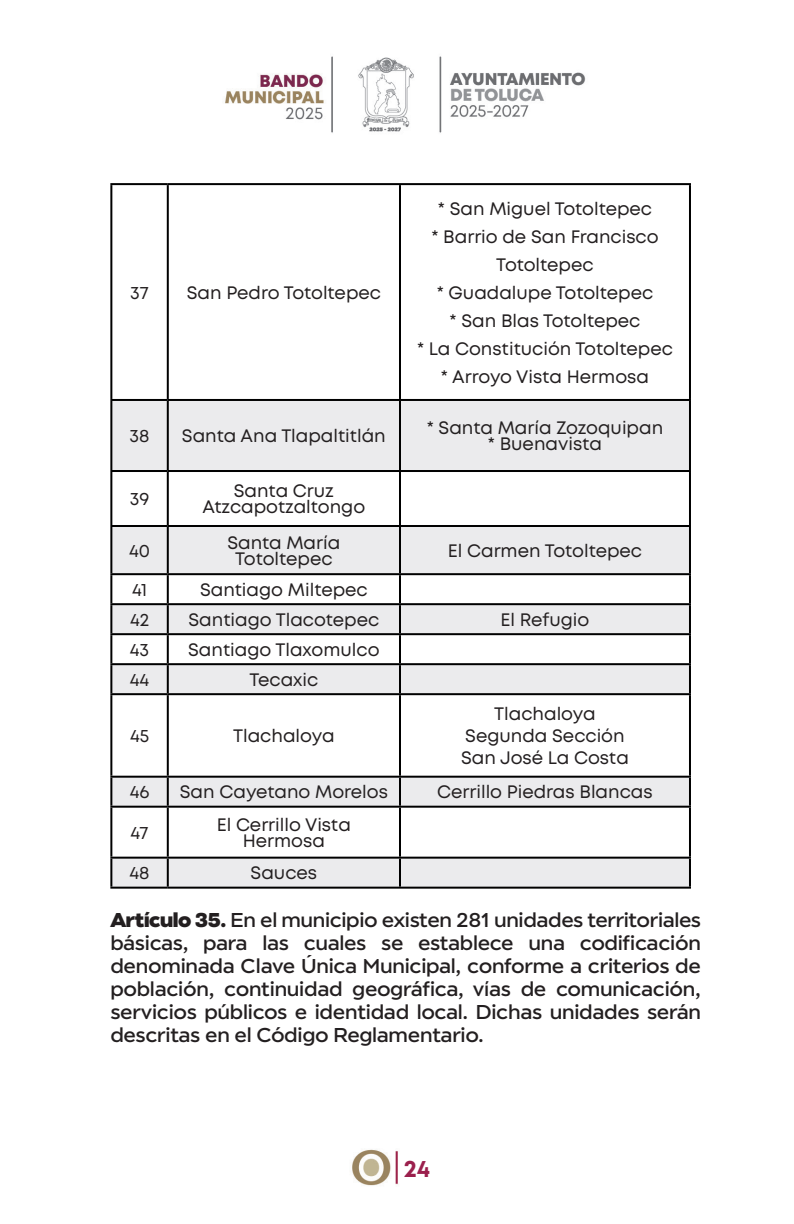
<style>
.page{position:relative;width:794px;height:1224px;background:#fff}
.page>*{position:absolute;margin:0;border:0;box-sizing:border-box;transform-origin:0 0}
.t1{font:700 24px "Mont";color:#9b204d}
.t2{font:500 20px/23px "Modica";letter-spacing:-.015em;color:#231f20;text-align:justify}
.t3{font:18px/16px "Mont";color:#231f20;text-align:center}
.s1{font-weight:900}
</style>
<div class="page">
<img style="left:112px;top:56px;width:577px;height:1130px">
<svg style="left:112px;top:401px;width:577px;height:486px;fill:#ebebed"></svg>
<hr style="left:110px;top:185px;width:2px;height:214px;background:#000">
<hr style="left:110px;top:401px;width:2px;height:69px;background:#000">
<hr style="left:110px;top:472px;width:2px;height:53px;background:#000">
<hr style="left:110px;top:527px;width:2px;height:46px;background:#000">
<hr style="left:110px;top:575px;width:2px;height:28px;background:#000">
<hr style="left:110px;top:605px;width:2px;height:28px;background:#000">
<hr style="left:110px;top:635px;width:2px;height:28px;background:#000">
<hr style="left:110px;top:665px;width:2px;height:28px;background:#000">
<hr style="left:110px;top:695px;width:2px;height:81px;background:#000">
<hr style="left:110px;top:778px;width:2px;height:28px;background:#000">
<hr style="left:110px;top:808px;width:2px;height:49px;background:#000">
<hr style="left:110px;top:859px;width:2px;height:28px;background:#000">
<hr style="left:110px;top:183px;width:58px;height:2px;background:#000">
<hr style="left:168px;top:183px;width:232px;height:2px;background:#000">
<hr style="left:400px;top:183px;width:291px;height:2px;background:#000">
<hr style="left:110px;top:399px;width:58px;height:2px;background:#000">
<hr style="left:168px;top:399px;width:232px;height:2px;background:#000">
<hr style="left:400px;top:399px;width:291px;height:2px;background:#000">
<hr style="left:110px;top:470px;width:58px;height:2px;background:#000">
<hr style="left:168px;top:470px;width:232px;height:2px;background:#000">
<hr style="left:400px;top:470px;width:291px;height:2px;background:#000">
<hr style="left:110px;top:525px;width:58px;height:2px;background:#000">
<hr style="left:168px;top:525px;width:232px;height:2px;background:#000">
<hr style="left:400px;top:525px;width:291px;height:2px;background:#000">
<hr style="left:110px;top:573px;width:58px;height:2px;background:#000">
<hr style="left:168px;top:573px;width:232px;height:2px;background:#000">
<hr style="left:400px;top:573px;width:291px;height:2px;background:#000">
<hr style="left:110px;top:603px;width:58px;height:2px;background:#000">
<hr style="left:168px;top:603px;width:232px;height:2px;background:#000">
<hr style="left:400px;top:603px;width:291px;height:2px;background:#000">
<hr style="left:110px;top:633px;width:58px;height:2px;background:#000">
<hr style="left:168px;top:633px;width:232px;height:2px;background:#000">
<hr style="left:400px;top:633px;width:291px;height:2px;background:#000">
<hr style="left:110px;top:663px;width:58px;height:2px;background:#000">
<hr style="left:168px;top:663px;width:232px;height:2px;background:#000">
<hr style="left:400px;top:663px;width:291px;height:2px;background:#000">
<hr style="left:110px;top:693px;width:58px;height:2px;background:#000">
<hr style="left:168px;top:693px;width:232px;height:2px;background:#000">
<hr style="left:400px;top:693px;width:291px;height:2px;background:#000">
<hr style="left:110px;top:776px;width:58px;height:2px;background:#000">
<hr style="left:168px;top:776px;width:232px;height:2px;background:#000">
<hr style="left:400px;top:776px;width:291px;height:2px;background:#000">
<hr style="left:110px;top:806px;width:58px;height:2px;background:#000">
<hr style="left:168px;top:806px;width:232px;height:2px;background:#000">
<hr style="left:400px;top:806px;width:291px;height:2px;background:#000">
<hr style="left:110px;top:857px;width:58px;height:2px;background:#000">
<hr style="left:168px;top:857px;width:232px;height:2px;background:#000">
<hr style="left:400px;top:857px;width:291px;height:2px;background:#000">
<hr style="left:110px;top:887px;width:58px;height:2px;background:#000">
<hr style="left:168px;top:887px;width:232px;height:2px;background:#000">
<hr style="left:400px;top:887px;width:291px;height:2px;background:#000">
<hr style="left:167px;top:185px;width:2px;height:214px;background:#000">
<hr style="left:399px;top:185px;width:2px;height:214px;background:#000">
<hr style="left:689px;top:185px;width:2px;height:214px;background:#000">
<hr style="left:167px;top:401px;width:2px;height:69px;background:#000">
<hr style="left:399px;top:401px;width:2px;height:69px;background:#000">
<hr style="left:689px;top:401px;width:2px;height:69px;background:#000">
<hr style="left:167px;top:472px;width:2px;height:53px;background:#000">
<hr style="left:399px;top:472px;width:2px;height:53px;background:#000">
<hr style="left:689px;top:472px;width:2px;height:53px;background:#000">
<hr style="left:167px;top:527px;width:2px;height:46px;background:#000">
<hr style="left:399px;top:527px;width:2px;height:46px;background:#000">
<hr style="left:689px;top:527px;width:2px;height:46px;background:#000">
<hr style="left:167px;top:575px;width:2px;height:28px;background:#000">
<hr style="left:399px;top:575px;width:2px;height:28px;background:#000">
<hr style="left:689px;top:575px;width:2px;height:28px;background:#000">
<hr style="left:167px;top:605px;width:2px;height:28px;background:#000">
<hr style="left:399px;top:605px;width:2px;height:28px;background:#000">
<hr style="left:689px;top:605px;width:2px;height:28px;background:#000">
<hr style="left:167px;top:635px;width:2px;height:28px;background:#000">
<hr style="left:399px;top:635px;width:2px;height:28px;background:#000">
<hr style="left:689px;top:635px;width:2px;height:28px;background:#000">
<hr style="left:167px;top:665px;width:2px;height:28px;background:#000">
<hr style="left:399px;top:665px;width:2px;height:28px;background:#000">
<hr style="left:689px;top:665px;width:2px;height:28px;background:#000">
<hr style="left:167px;top:695px;width:2px;height:81px;background:#000">
<hr style="left:399px;top:695px;width:2px;height:81px;background:#000">
<hr style="left:689px;top:695px;width:2px;height:81px;background:#000">
<hr style="left:167px;top:778px;width:2px;height:28px;background:#000">
<hr style="left:399px;top:778px;width:2px;height:28px;background:#000">
<hr style="left:689px;top:778px;width:2px;height:28px;background:#000">
<hr style="left:167px;top:808px;width:2px;height:49px;background:#000">
<hr style="left:399px;top:808px;width:2px;height:49px;background:#000">
<hr style="left:689px;top:808px;width:2px;height:49px;background:#000">
<hr style="left:167px;top:859px;width:2px;height:28px;background:#000">
<hr style="left:399px;top:859px;width:2px;height:28px;background:#000">
<hr style="left:689px;top:859px;width:2px;height:28px;background:#000">
<p class="t3" style="left:130px;top:284px;width:20px">37</p>
<p class="t3" style="left:187px;top:284px;width:196px">San Pedro Totoltepec</p>
<p class="t3" style="left:438px;top:200px;width:216px">* San Miguel Totoltepec</p>
<p class="t3" style="left:431px;top:222px;width:229px;line-height:28px">* Barrio de San Francisco<br>Totoltepec</p>
<p class="t3" style="left:437px;top:284px;width:218px">* Guadalupe Totoltepec</p>
<p class="t3" style="left:449px;top:312px;width:192px">* San Blas Totoltepec</p>
<p class="t3" style="left:417px;top:340px;width:257px">* La Constitución Totoltepec</p>
<p class="t3" style="left:441px;top:368px;width:210px">* Arroyo Vista Hermosa</p>
<p class="t3" style="left:130px;top:428px;width:21px">38</p>
<p class="t3" style="left:182px;top:428px;width:205px">Santa Ana Tlapaltitlán</p>
<p class="t3" style="left:427px;top:420px;width:238px">* Santa María Zozoquipan</p>
<p class="t3" style="left:488px;top:436px;width:116px">* Buenavista</p>
<p class="t3" style="left:130px;top:491px;width:21px">39</p>
<p class="t3" style="left:202px;top:483px;width:164px">Santa Cruz<br>Atzcapotzaltongo</p>
<p class="t3" style="left:129px;top:542px;width:22px">40</p>
<p class="t3" style="left:227px;top:534px;width:114px">Santa María<br>Totoltepec</p>
<p class="t3" style="left:448px;top:542px;width:196px">El Carmen Totoltepec</p>
<p class="t3" style="left:132px;top:582px;width:17px">41</p>
<p class="t3" style="left:200px;top:582px;width:169px">Santiago Miltepec</p>
<p class="t3" style="left:130px;top:612px;width:21px">42</p>
<p class="t3" style="left:188px;top:612px;width:192px">Santiago Tlacotepec</p>
<p class="t3" style="left:500px;top:612px;width:90px">El Refugio</p>
<p class="t3" style="left:130px;top:642px;width:21px">43</p>
<p class="t3" style="left:188px;top:642px;width:193px">Santiago Tlaxomulco</p>
<p class="t3" style="left:130px;top:672px;width:21px">44</p>
<p class="t3" style="left:249px;top:672px;width:70px">Tecaxic</p>
<p class="t3" style="left:130px;top:728px;width:21px">45</p>
<p class="t3" style="left:233px;top:728px;width:103px">Tlachaloya</p>
<p class="t3" style="left:461px;top:703px;width:169px;line-height:22px">Tlachaloya<br>Segunda Sección<br>San José La Costa</p>
<p class="t3" style="left:130px;top:784px;width:21px">46</p>
<p class="t3" style="left:180px;top:784px;width:210px">San Cayetano Morelos</p>
<p class="t3" style="left:437px;top:784px;width:217px">Cerrillo Piedras Blancas</p>
<p class="t3" style="left:131px;top:825px;width:19px">47</p>
<p class="t3" style="left:217px;top:817px;width:136px">El Cerrillo Vista<br>Hermosa</p>
<p class="t3" style="left:130px;top:865px;width:22px">48</p>
<p class="t3" style="left:251px;top:865px;width:68px">Sauces</p>
<p class="t2" style="left:110px;top:908px;width:592px"><span class="s1">Artículo 35.</span> En el municipio existen 281 unidades territoriales básicas, para las cuales se establece una codificación denominada Clave Única Municipal, conforme a criterios de población, continuidad geográfica, vías de comunicación, servicios públicos e identidad local. Dichas unidades serán descritas en el Código Reglamentario.</p>
<h1 class="t1" style="left:404px;top:1153px;width:28px">24</h1>
</div>
